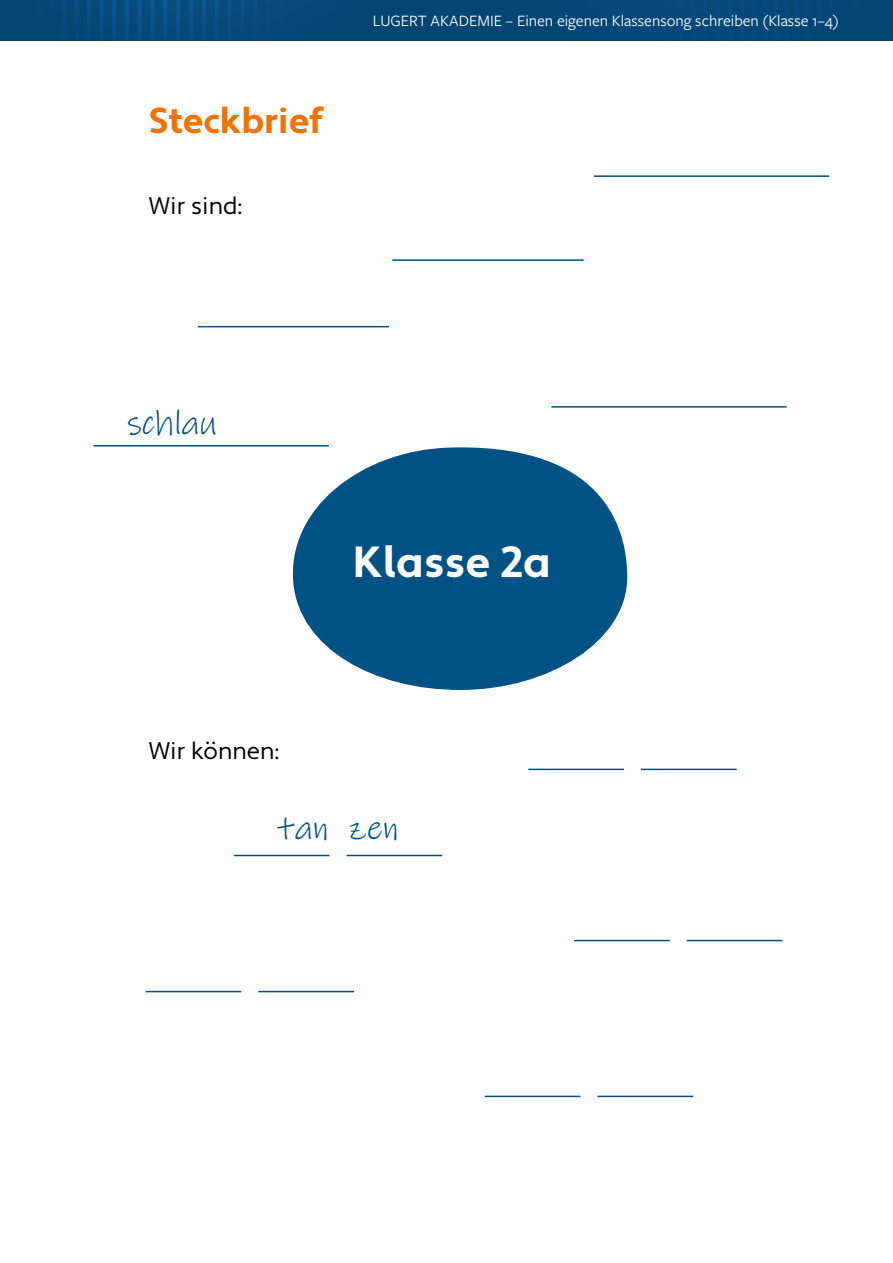
<style>
.page{position:relative;width:893px;height:1263px;background:#fff}
.page>*{position:absolute;margin:0;border:0;box-sizing:border-box;transform-origin:0 0}
.t1{font:700 43.5px "Apertura";color:#fff}
.t2{font:700 36px "Apertura";color:#f07200}
.t3{font:34.5px "Ink Free";color:#005285}
.t4{font:24px "Apertura";color:#000}
.t5{font:16.5px "Freight Sans Pro";color:#fff}
</style>
<div class="page">
<svg style="left:0;top:0;width:888px;height:40px;background:#044777"></svg>
<img style="left:576px;top:0;width:9px;height:26px">
<img style="left:588px;top:0;width:11px;height:40px">
<div style="left:601px;top:0;width:39px;height:40px;background:#054878"></div>
<img style="left:640px;top:0;width:12px;height:40px">
<img style="left:652px;top:0;width:13px;height:40px">
<img style="left:665px;top:0;width:13px;height:40px">
<img style="left:678px;top:0;width:13px;height:40px">
<img style="left:691px;top:0;width:13px;height:40px">
<img style="left:704px;top:0;width:12px;height:40px">
<img style="left:716px;top:0;width:13px;height:40px">
<img style="left:729px;top:0;width:13px;height:40px">
<img style="left:742px;top:0;width:13px;height:40px">
<img style="left:755px;top:0;width:24px;height:40px">
<img style="left:781px;top:0;width:8px;height:40px">
<img style="left:793px;top:0;width:5px;height:40px">
<img style="left:805px;top:0;width:4px;height:40px">
<img style="left:816px;top:0;width:5px;height:40px">
<img style="left:828px;top:0;width:5px;height:40px">
<img style="left:839px;top:0;width:6px;height:40px">
<img style="left:851px;top:0;width:7px;height:40px">
<img style="left:863px;top:0;width:7px;height:40px">
<img style="left:876px;top:0;width:7px;height:40px">
<img style="left:888px;top:0;width:5px;height:40px">
<svg style="left:286px;top:446px;width:341px;height:244px;fill:#005285"></svg>
<hr style="left:198px;top:326px;width:191px;height:1px;background:#005285">
<hr style="left:392px;top:259px;width:192px;height:2px;background:#005285">
<hr style="left:551px;top:406px;width:236px;height:2px;background:#005285">
<hr style="left:234px;top:855px;width:96px;height:1px;background:#005285">
<hr style="left:347px;top:855px;width:95px;height:1px;background:#005285">
<hr style="left:146px;top:991px;width:95px;height:1px;background:#005285">
<hr style="left:258px;top:991px;width:96px;height:1px;background:#005285">
<hr style="left:485px;top:1096px;width:95px;height:1px;background:#005285">
<hr style="left:597px;top:1096px;width:96px;height:1px;background:#005285">
<hr style="left:574px;top:940px;width:96px;height:1px;background:#005285">
<hr style="left:687px;top:940px;width:95px;height:1px;background:#005285">
<hr style="left:528px;top:769px;width:96px;height:1px;background:#005285">
<hr style="left:641px;top:769px;width:96px;height:1px;background:#005285">
<hr style="left:594px;top:175px;width:235px;height:2px;background:#005285">
<hr style="left:94px;top:445px;width:235px;height:1px;background:#005285">
<h2 class="t2" style="left:149px;top:99px;width:175px">Steckbrief</h2>
<h3 class="t4" style="left:149px;top:192px;width:95px">Wir sind:</h3>
<p class="t5" style="left:373px;top:9px;width:468px">LUGERT AKADEMIE – Einen eigenen Klassensong schreiben (Klasse 1–4)</p>
<h3 class="t3" style="left:127px;top:401px;width:91px">schlau</h3>
<h3 class="t4" style="left:149px;top:736px;width:132px">Wir können:</h3>
<h1 class="t1" style="left:353px;top:536px;width:200px">Klasse 2a</h1>
<h3 class="t3" style="left:277px;top:806px;width:123px">tan zen</h3>
</div>
